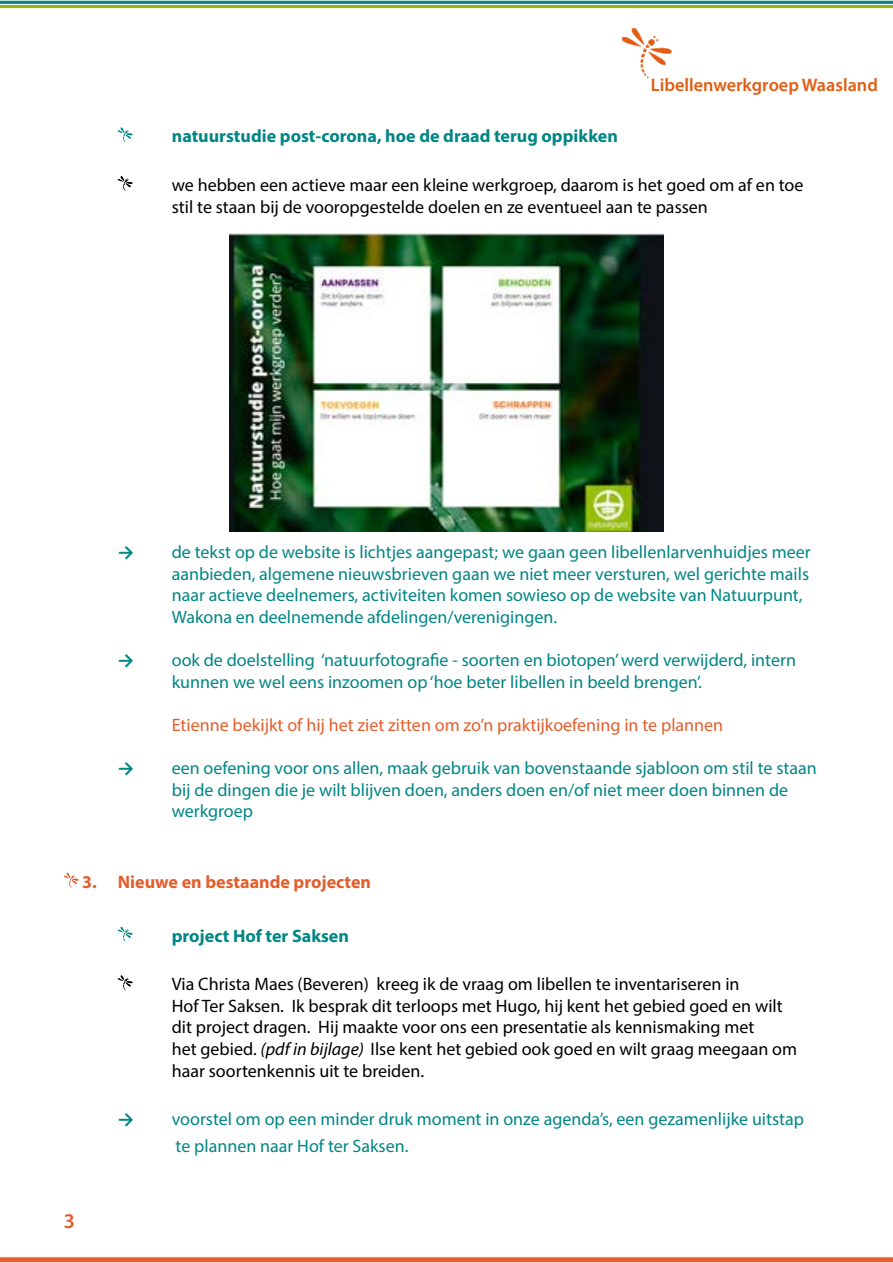
<style>
.page{position:relative;width:893px;height:1263px;background:#fff}
.page>*{position:absolute;margin:0;border:0;box-sizing:border-box;transform-origin:0 0}
.t1{font:600 21px "Myriad Pro";color:#e45e2d}
.t2{font:600 18.15px "Myriad Pro";color:#e25b10}
.t3{font:18px/21.6px "Myriad Pro";color:#008685}
.t4{font:18px/21.6px "Myriad Pro";color:#000}
.t5{font:700 18px "Myriad Pro";color:#008685}
.t6{font:18px "Myriad Pro";color:#e45e2d}
.t7{font:700 18px "Myriad Pro";color:#e45e2d}
.s1{font-family:"Calibri";font-weight:700}
.s2{font-style:italic}
</style>
<div class="page">
<svg style="left:0;top:1256px;width:893px;height:7px;background:#eb8b68"></svg>
<svg style="left:0;top:0;width:893px;height:9px;background:#7fb981"></svg>
<svg style="left:621px;top:27px;width:51px;height:51px"></svg>
<svg style="left:117px;top:127px;width:16px;height:15px"></svg>
<svg style="left:117px;top:176px;width:16px;height:15px"></svg>
<svg style="left:63px;top:873px;width:16px;height:15px"></svg>
<svg style="left:117px;top:927px;width:16px;height:15px"></svg>
<svg style="left:117px;top:975px;width:16px;height:15px"></svg>
<img style="left:229px;top:234px;width:434px;height:298px">
<p class="t2" style="left:651px;top:74px;width:229px">Libellenwerkgroep Waasland</p>
<p class="t5" style="left:172px;top:125px;width:448px">natuurstudie post-corona, hoe de draad terug oppikken</p>
<p class="t4" style="left:172px;top:174px;width:633px">we hebben een actieve maar een kleine werkgroep, daarom is het goed om af en toe stil te staan bij de vooropgestelde doelen en ze eventueel aan te passen</p>
<p class="t3" style="left:172px;top:541px;width:640px;text-indent:-54px"><span class="s1">→</span> de tekst op de website is lichtjes aangepast; we gaan geen libellenlarvenhuidjes meer aanbieden, algemene nieuwsbrieven gaan we niet meer versturen, wel gerichte mails naar actieve deelnemers, activiteiten komen sowieso op de website van Natuurpunt, Wakona en deelnemende afdelingen/verenigingen.</p>
<p class="t3" style="left:172px;top:649px;width:626px;text-indent:-54px"><span class="s1">→</span> ook de doelstelling ‘natuurfotografie - soorten en biotopen’ werd verwijderd, intern kunnen we wel eens inzoomen op ‘hoe beter libellen in beeld brengen’.</p>
<p class="t6" style="left:172px;top:714px;width:553px">Etienne bekijkt of hij het ziet zitten om zo’n praktijkoefening in te plannen</p>
<p class="t3" style="left:172px;top:757px;width:646px;text-indent:-54px"><span class="s1">→</span> een oefening voor ons allen, maak gebruik van bovenstaande sjabloon om stil te staan bij de dingen die je wilt blijven doen, anders doen en/of niet meer doen binnen de werkgroep</p>
<p class="t7" style="left:82px;top:870px;width:291px">3. Nieuwe en bestaande projecten</p>
<p class="t5" style="left:172px;top:924px;width:179px">project Hof ter Saksen</p>
<p class="t4" style="left:172px;top:973px;width:627px">Via Christa Maes (Beveren) kreeg ik de vraag om libellen te inventariseren in<br>Hof Ter Saksen. Ik besprak dit terloops met Hugo, hij kent het gebied goed en wilt dit project dragen. Hij maakte voor ons een presentatie als kennismaking met<br>het gebied. <span class="s2">(pdf in bijlage)</span> Ilse kent het gebied ook goed en wilt graag meegaan om haar soortenkennis uit te breiden.</p>
<p class="t3" style="left:176px;top:1105px;width:630px;line-height:27px;text-indent:-58px"><span class="s1">→</span> voorstel om op een minder druk moment in onze agenda’s, een gezamenlijke uitstap te plannen naar Hof ter Saksen.</p>
<p class="t1" style="left:64px;top:1207px;width:13px">3</p>
</div>
